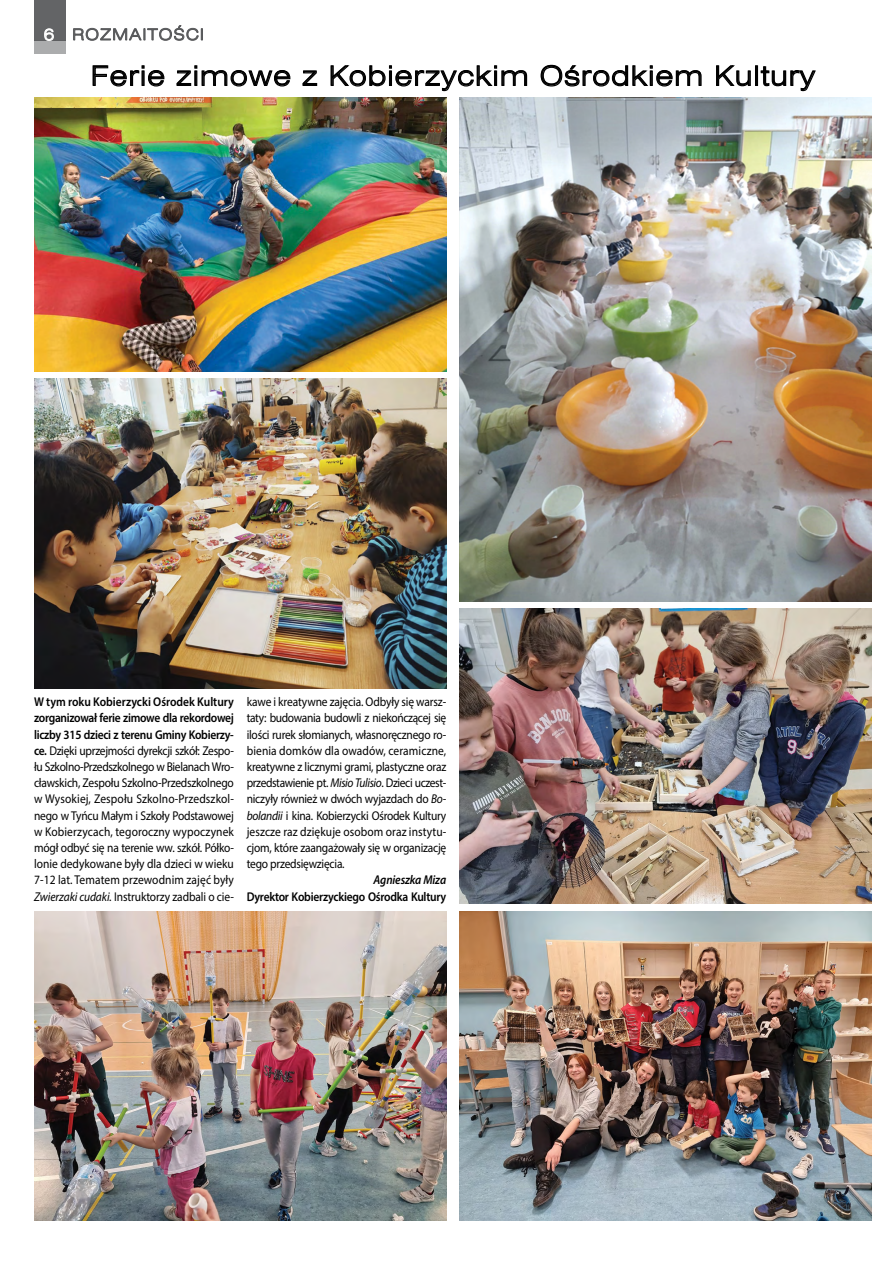
<style>
.page{position:relative;width:893px;height:1263px;background:#fff}
.page>*{position:absolute;margin:0;border:0;box-sizing:border-box;transform-origin:0 0}
.t1{font:27px "Swis 721 Lt Ex EU";letter-spacing:.05em;color:#000}
.t2{font:15.75px "Swis 721 Lt Ex EU";letter-spacing:.075em;color:#58595b}
.t3{font:12.75px/16.2px "Myriad Pro";letter-spacing:-.015em;color:#000;text-align:justify;scale:.9 1}
.t4{font:600 12.75px "Myriad Pro";letter-spacing:-.02em;color:#000;scale:.9 1}
.t5{font:italic 600 12.75px "Myriad Pro";letter-spacing:-.01em;color:#000;scale:.9 1}
.s1{color:#fff}
.s2{font-weight:600}
.s3{font-style:italic}
</style>
<div class="page">
<svg style="left:92px;top:65px;width:73px;height:22px"></svg>
<svg style="left:176px;top:65px;width:115px;height:22px"></svg>
<svg style="left:302px;top:70px;width:16px;height:16px"></svg>
<svg style="left:330px;top:65px;width:198px;height:27px"></svg>
<svg style="left:540px;top:64px;width:162px;height:23px"></svg>
<svg style="left:716px;top:65px;width:35px;height:22px"></svg>
<div style="left:755px;top:65px;width:3px;height:21px;border:1px solid #000"></div>
<svg style="left:760px;top:66px;width:56px;height:26px"></svg>
<img style="left:459px;top:98px;width:413px;height:504px">
<img style="left:34px;top:98px;width:413px;height:274px">
<img style="left:34px;top:911px;width:412px;height:309px">
<img style="left:459px;top:609px;width:413px;height:295px">
<img style="left:459px;top:911px;width:412px;height:309px">
<img style="left:34px;top:378px;width:412px;height:310px">
<svg style="left:73px;top:25px;width:130px;height:16px"></svg>
<div style="left:34px;top:0;width:32px;height:40px;background:#636466"></div>
<div style="left:34px;top:40px;width:32px;height:13px;background:#abacad"></div>
<svg style="left:44px;top:28px;width:10px;height:13px"></svg>
<p class="t2" style="left:44px;top:25px;width:162px"><span class="s1">6</span> ROZMAITOŚCI</p>
<h1 class="t1" style="left:91px;top:60px;width:725px">Ferie zimowe z Kobierzyckim Ośrodkiem Kultury</h1>
<p class="t3" style="left:34px;top:693px;width:224px"><span class="s2">W tym roku Kobierzycki Ośrodek Kultury zorganizował ferie zimowe dla rekordowej liczby 315 dzieci z terenu Gminy Kobierzy&shy;ce.</span> Dzięki uprzejmości dyrekcji szkół: Zespo&shy;łu Szkolno-Przedszkolnego w Bielanach Wro&shy;cławskich, Zespołu Szkolno-Przedszkolnego w Wysokiej, Zespołu Szkolno-Przedszkol&shy;nego w Tyńcu Małym i Szkoły Podstawowej w Kobierzycach, tegoroczny wypoczynek mógł odbyć się na terenie ww. szkół. Półko&shy;lonie dedykowane były dla dzieci w wieku 7-12 lat. Tematem przewodnim zajęć były <span class="s3">Zwierzaki cudaki.</span> Instruktorzy zadbali o cie-</p>
<p class="t3" style="left:247px;top:693px;width:223px">kawe i kreatywne zajęcia. Odbyły się warsz&shy;taty: budowania budowli z niekończącej się ilości rurek słomianych, własnoręcznego ro&shy;bienia domków dla owadów, ceramiczne, kreatywne z licznymi grami, plastyczne oraz przedstawienie pt. <span class="s3">Misio Tulisio</span>. Dzieci uczest&shy;niczyły również w dwóch wyjazdach do <span class="s3">Bo&shy;bolandii</span> i kina. Kobierzycki Ośrodek Kultury jeszcze raz dziękuje osobom oraz instytu&shy;cjom, które zaangażowały się w organizację tego przedsięwzięcia.</p>
<p class="t5" style="left:374px;top:872px;width:82px">Agnieszka Miza</p>
<p class="t4" style="left:247px;top:888px;width:223px">Dyrektor Kobierzyckiego Ośrodka Kultury</p>
</div>
